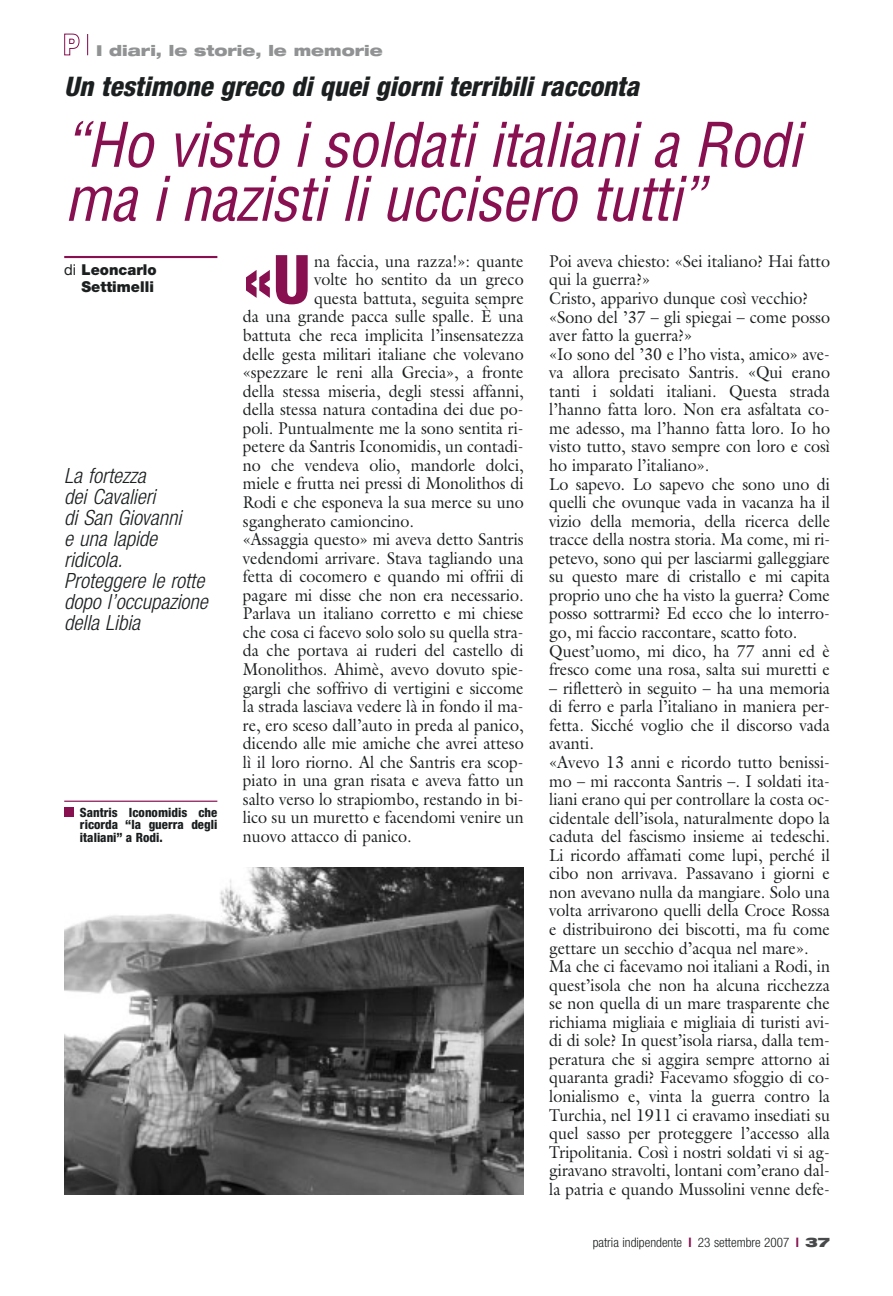
<style>
.page{position:relative;width:893px;height:1296px;background:#fff}
.page>*{position:absolute;margin:0;border:0;box-sizing:border-box;transform-origin:0 0}
.t1{font:800 condensed 67.65px "Helvetica Neue";color:#880f50}
.t2{font:italic condensed 60px/54px "Helvetica";letter-spacing:-.015em;color:#880f50}
.t3{font:italic 800 condensed 27px "Helvetica Neue";color:#1c1f20}
.t4{font:italic 300 condensed 21px/21px "Helvetica Neue";color:#1c1f20}
.t5{font:17.25px/18.6px "Galliard";color:#1c1f20;scale:.93 1}
.t6{font:900 expanded 15px "Helvetica Neue";color:#909293}
.t7{font:900 15px/16.5px "Helvetica Neue";color:#1c1f20;text-align:right}
.t8{font:300 condensed 13.2px "Helvetica Neue";color:#1c1f20}
.t9{font:800 condensed 12.75px/12.8px "Helvetica Neue";color:#1c1f20;text-align:justify}
.s1{font-weight:400}
.s2{font-weight:700;color:#880f50}
.s3{font-weight:900;font-stretch:expanded;color:#47494a}
</style>
<div class="page">
<svg style="left:87px;top:34px;width:1px;height:21px"></svg>
<svg style="left:64px;top:33px;width:16px;height:23px"></svg>
<hr style="left:64px;top:256px;width:153px;height:2px;background:#880f50">
<img style="left:64px;top:867px;width:459px;height:328px">
<hr style="left:64px;top:801px;width:153px;height:1px;background:#880f50">
<div style="left:64px;top:808px;width:9px;height:9px;background:#880f50"></div>
<p class="t6" style="left:96px;top:45px;width:288px">I diari, le storie, le memorie</p>
<h3 class="t3" style="left:64px;top:77px;width:576px">Un testimone greco di quei giorni terribili racconta</h3>
<h2 class="t2" style="left:64px;top:123px;width:738px">“Ho visto i soldati italiani a Rodi ma i nazisti li uccisero tutti”</h2>
<p class="t7" style="left:64px;top:263px;width:94px"><span class="s1">di</span> Leoncarlo<br>Settimelli</p>
<h1 class="t1" style="left:243px;top:255px;width:69px">«U</h1>
<p class="t5" style="left:314px;top:253px;width:227px">na faccia, una razza!»: quante</p>
<p class="t5" style="left:314px;top:272px;width:227px">volte ho sentito da un greco</p>
<p class="t5" style="left:314px;top:291px;width:227px">questa battuta, seguita sempre</p>
<p class="t5" style="left:243px;top:309px;width:303px">da una grande pacca sulle spalle. È una</p>
<p class="t5" style="left:243px;top:328px;width:303px">battuta che reca implicita l’insensatezza</p>
<p class="t5" style="left:243px;top:346px;width:303px">delle gesta militari italiane che volevano</p>
<p class="t5" style="left:243px;top:365px;width:303px">«spezzare le reni alla Grecia», a fronte</p>
<p class="t5" style="left:243px;top:383px;width:303px">della stessa miseria, degli stessi affanni,</p>
<p class="t5" style="left:243px;top:402px;width:303px">della stessa natura contadina dei due po-</p>
<p class="t5" style="left:243px;top:420px;width:303px">poli. Puntualmente me la sono sentita ri-</p>
<p class="t5" style="left:243px;top:439px;width:303px">petere da Santris Iconomidis, un contadi-</p>
<p class="t5" style="left:243px;top:457px;width:303px">no che vendeva olio, mandorle dolci,</p>
<p class="t5" style="left:243px;top:476px;width:303px">miele e frutta nei pressi di Monolithos di</p>
<p class="t5" style="left:243px;top:495px;width:303px">Rodi e che esponeva la sua merce su uno</p>
<p class="t5" style="left:243px;top:513px;width:185px">sgangherato camioncino.</p>
<p class="t5" style="left:243px;top:532px;width:303px">«Assaggia questo» mi aveva detto Santris</p>
<p class="t5" style="left:243px;top:550px;width:303px">vedendomi arrivare. Stava tagliando una</p>
<p class="t5" style="left:243px;top:569px;width:303px">fetta di cocomero e quando mi offrii di</p>
<p class="t5" style="left:243px;top:587px;width:303px">pagare mi disse che non era necessario.</p>
<p class="t5" style="left:243px;top:606px;width:303px">Parlava un italiano corretto e mi chiese</p>
<p class="t5" style="left:243px;top:624px;width:303px">che cosa ci facevo solo solo su quella stra-</p>
<p class="t5" style="left:243px;top:643px;width:303px">da che portava ai ruderi del castello di</p>
<p class="t5" style="left:243px;top:662px;width:303px">Monolithos. Ahimè, avevo dovuto spie-</p>
<p class="t5" style="left:243px;top:680px;width:303px">gargli che soffrivo di vertigini e siccome</p>
<p class="t5" style="left:243px;top:699px;width:303px">la strada lasciava vedere là in fondo il ma-</p>
<p class="t5" style="left:243px;top:717px;width:303px">re, ero sceso dall’auto in preda al panico,</p>
<p class="t5" style="left:243px;top:736px;width:303px">dicendo alle mie amiche che avrei atteso</p>
<p class="t5" style="left:243px;top:754px;width:303px">lì il loro riorno. Al che Santris era scop-</p>
<p class="t5" style="left:243px;top:773px;width:303px">piato in una gran risata e aveva fatto un</p>
<p class="t5" style="left:243px;top:791px;width:303px">salto verso lo strapiombo, restando in bi-</p>
<p class="t5" style="left:243px;top:810px;width:303px">lico su un muretto e facendomi venire un</p>
<p class="t5" style="left:243px;top:829px;width:183px">nuovo attacco di panico.</p>
<p class="t4" style="left:64px;top:467px;width:145px">La fortezza<br>dei Cavalieri<br>di San Giovanni<br>e una lapide ridicola.<br>Proteggere le rotte dopo l’occupazione della Libia</p>
<p class="t9" style="left:80px;top:807px;width:139px">Santris Iconomidis che ricorda “la guerra degli italiani” a Rodi.</p>
<p class="t5" style="left:549px;top:253px;width:303px">Poi aveva chiesto: «Sei italiano? Hai fatto qui la guerra?»<br>Cristo, apparivo dunque così vecchio? «Sono del ’37 – gli spiegai – come posso aver fatto la guerra?»<br>«Io sono del ’30 e l’ho vista, amico» ave&shy;va allora precisato Santris. «Qui erano tanti i soldati italiani. Questa strada l’hanno fatta loro. Non era asfaltata co&shy;me adesso, ma l’hanno fatta loro. Io ho visto tutto, stavo sempre con loro e così ho imparato l’italiano».<br>Lo sapevo. Lo sapevo che sono uno di quelli che ovunque vada in vacanza ha il vizio della memoria, della ricerca delle tracce della nostra storia. Ma come, mi ri&shy;petevo, sono qui per lasciarmi galleggiare su questo mare di cristallo e mi capita proprio uno che ha visto la guerra? Come posso sottrarmi? Ed ecco che lo interro&shy;go, mi faccio raccontare, scatto foto.<br>Quest’uomo, mi dico, ha 77 anni ed è fresco come una rosa, salta sui muretti e</p>
<p class="t5" style="left:549px;top:680px;width:303px">– rifletterò in seguito – ha una memoria di ferro e parla l’italiano in maniera per&shy;fetta. Sicché voglio che il discorso vada avanti.<br>«Avevo 13 anni e ricordo tutto benissi&shy;mo – mi racconta Santris –. I soldati ita&shy;liani erano qui per controllare la costa oc&shy;cidentale dell’isola, naturalmente dopo la caduta del fascismo insieme ai tedeschi.<br>Li ricordo affamati come lupi, perché il cibo non arrivava. Passavano i giorni e non avevano nulla da mangiare. Solo una volta arrivarono quelli della Croce Rossa e distribuirono dei biscotti, ma fu come gettare un secchio d’acqua nel mare».<br>Ma che ci facevamo noi italiani a Rodi, in quest’isola che non ha alcuna ricchezza se non quella di un mare trasparente che richiama migliaia e migliaia di turisti avi&shy;di di sole? In quest’isola riarsa, dalla tem&shy;peratura che si aggira sempre attorno ai quaranta gradi? Facevamo sfoggio di co&shy;lonialismo e, vinta la guerra contro la Turchia, nel 1911 ci eravamo insediati su quel sasso per proteggere l’accesso alla Tripolitania. Così i nostri soldati vi si ag&shy;giravano stravolti, lontani com’erano dal&shy;la patria e quando Mussolini venne defe-</p>
<p class="t8" style="left:592px;top:1238px;width:239px">patria indipendente <span class="s2">l</span> 23 settembre 2007 <span class="s2">l</span> <span class="s3">37</span></p>
</div>
